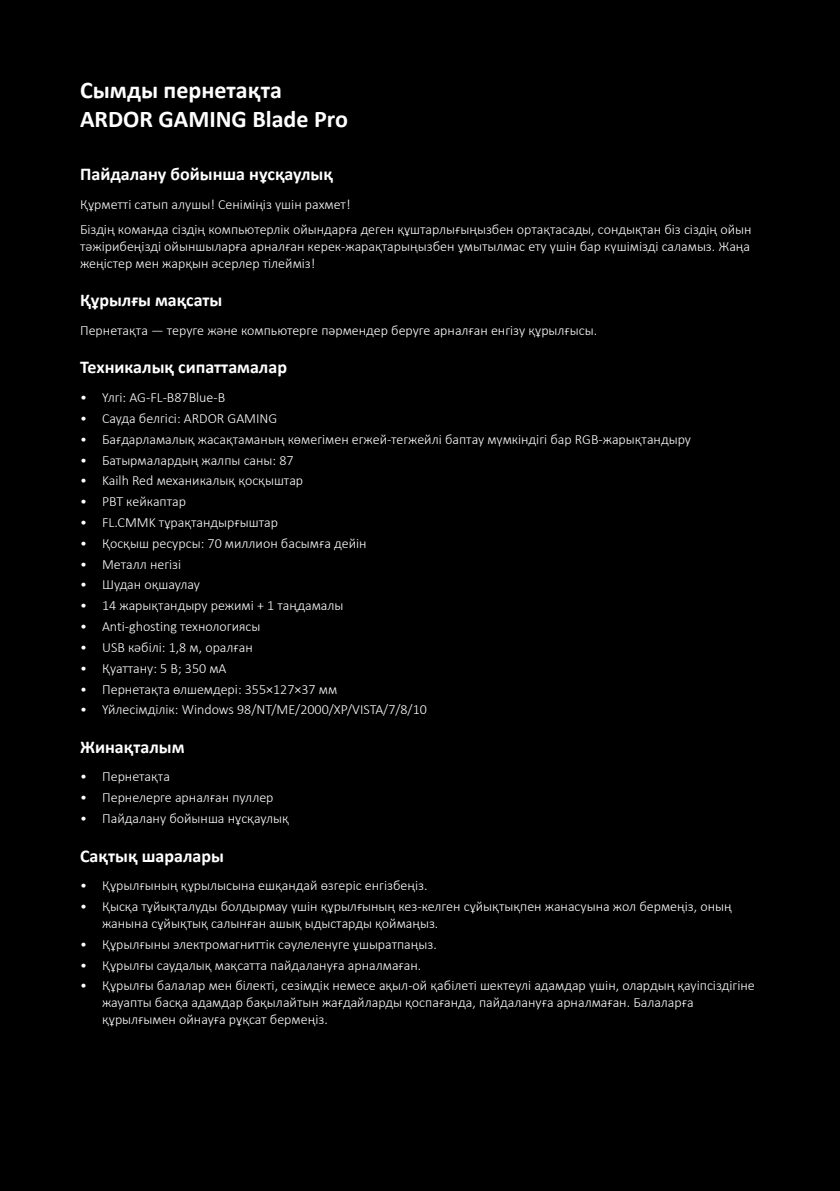
<style>
.page{position:relative;width:840px;height:1191px;background:#fff}
.page>*{position:absolute;margin:0;border:0;box-sizing:border-box;transform-origin:0 0}
.t1{font:700 24px/28.8px "Calibri";color:#fff}
.t2{font:700 18px "Calibri";color:#fff}
.t3{font:300 14px/16.8px "Calibri";color:#fff}
</style>
<div class="page">
<div style="left:0;top:0;width:839px;height:1191px;background:#000"></div>
<h1 class="t1" style="left:80px;top:75px;width:269px">Сымды пернетақта<br>ARDOR GAMING Blade Pro</h1>
<p class="t2" style="left:80px;top:162px;width:254px">Пайдалану бойынша нұсқаулық</p>
<p class="t3" style="left:80px;top:192px;width:672px;line-height:24.8px">Құрметті сатып алушы! Сеніміңіз үшін рахмет!<br>Біздің команда сіздің компьютерлік ойындарға деген құштарлығыңызбен ортақтасады, сондықтан біз сіздің ойын</p>
<p class="t3" style="left:80px;top:238px;width:671px">тәжірибеңізді ойыншыларға арналған керек-жарақтарыңызбен ұмытылмас ету үшін бар күшімізді саламыз. Жаңа жеңістер мен жарқын әсерлер тілейміз!</p>
<p class="t2" style="left:80px;top:287px;width:144px">Құрылғы мақсаты</p>
<p class="t3" style="left:80px;top:322px;width:518px">Пернетақта — теруге және компьютерге пәрмендер беруге арналған енгізу құрылғысы.</p>
<p class="t2" style="left:80px;top:354px;width:208px">Техникалық сипаттамалар</p>
<p class="t3" style="left:80px;top:389px;width:147px">• Үлгі: AG-FL-B87Blue-B</p>
<p class="t3" style="left:80px;top:410px;width:198px">• Сауда белгісі: ARDOR GAMING</p>
<p class="t3" style="left:80px;top:430px;width:612px">• Бағдарламалық жасақтаманың көмегімен егжей-тегжейлі баптау мүмкіндігі бар RGB-жарықтандыру</p>
<p class="t3" style="left:80px;top:451px;width:215px">• Батырмалардың жалпы саны: 87</p>
<p class="t3" style="left:80px;top:472px;width:224px">• Kailh Red механикалық қосқыштар</p>
<p class="t3" style="left:80px;top:493px;width:107px">• PBT кейкаптар</p>
<p class="t3" style="left:80px;top:514px;width:199px">• FL.CMMK тұрақтандырғыштар</p>
<p class="t3" style="left:80px;top:534px;width:288px">• Қосқыш ресурсы: 70 миллион басымға дейін</p>
<p class="t3" style="left:80px;top:555px;width:103px">• Металл негізі</p>
<p class="t3" style="left:80px;top:576px;width:121px">• Шудан оқшаулау</p>
<p class="t3" style="left:80px;top:597px;width:265px">• 14 жарықтандыру режимі + 1 таңдамалы</p>
<p class="t3" style="left:80px;top:618px;width:182px">• Anti-ghosting технологиясы</p>
<p class="t3" style="left:80px;top:638px;width:174px">• USB кәбілі: 1,8 м, оралған</p>
<p class="t3" style="left:80px;top:659px;width:148px">• Қуаттану: 5 В; 350 мА</p>
<p class="t3" style="left:80px;top:680px;width:258px">• Пернетақта өлшемдері: 355×127×37 мм</p>
<p class="t3" style="left:80px;top:701px;width:348px">• Үйлесімділік: Windows 98/NT/ME/2000/XP/VISTA/7/8/10</p>
<p class="t2" style="left:80px;top:734px;width:106px">Жинақталым</p>
<p class="t3" style="left:80px;top:768px;width:91px">• Пернетақта</p>
<p class="t3" style="left:80px;top:789px;width:195px">• Пернелерге арналған пуллер</p>
<p class="t3" style="left:80px;top:810px;width:210px">• Пайдалану бойынша нұсқаулық</p>
<p class="t2" style="left:80px;top:842px;width:145px">Сақтық шаралары</p>
<p class="t3" style="left:80px;top:877px;width:349px">• Құрылғының құрылысына ешқандай өзгеріс енгізбеңіз.</p>
<p class="t3" style="left:102px;top:898px;width:630px;text-indent:-22px">• Қысқа тұйықталуды болдырмау үшін құрылғының кез-келген сұйықтықпен жанасуына жол бермеңіз, оның жанына сұйықтық салынған ашық ыдыстарды қоймаңыз.</p>
<p class="t3" style="left:80px;top:935px;width:358px">• Құрылғыны электромагниттік сәулеленуге ұшыратпаңыз.</p>
<p class="t3" style="left:80px;top:956px;width:342px">• Құрылғы саудалық мақсатта пайдалануға арналмаған.</p>
<p class="t3" style="left:102px;top:977px;width:653px;text-indent:-22px">• Құрылғы балалар мен білекті, сезімдік немесе ақыл-ой қабілеті шектеулі адамдар үшін, олардың қауіпсіздігіне жауапты басқа адамдар бақылайтын жағдайларды қоспағанда, пайдалануға арналмаған. Балаларға құрылғымен ойнауға рұқсат бермеңіз.</p>
</div>
